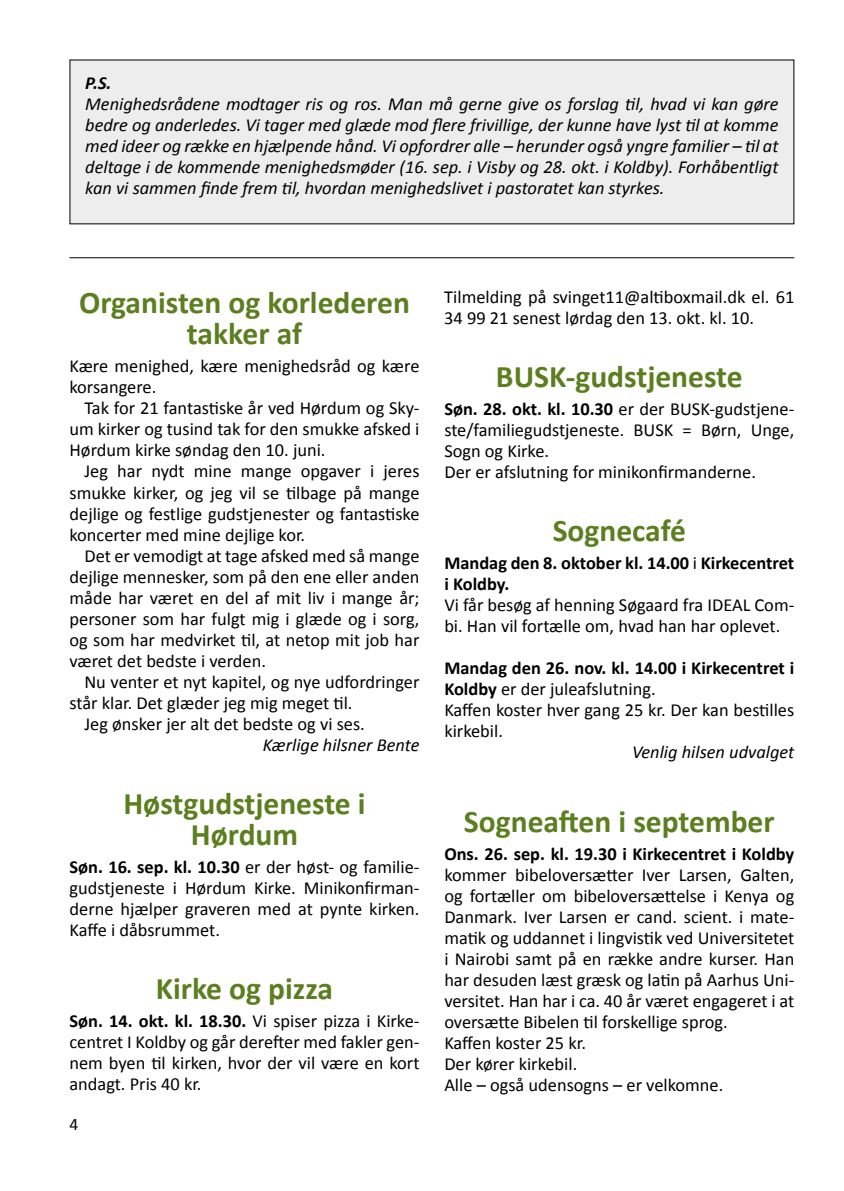
<style>
.page{position:relative;width:844px;height:1191px;background:#fff}
.page>*{position:absolute;margin:0;border:0;box-sizing:border-box;transform-origin:0 0}
.t1{font:700 31.5px/31.5px "Calibri";color:#5b7e1f;text-align:center}
.t2{font:18.38px/21px "Calibri";color:#000}
.t3{font:italic 18.38px/21px "Calibri";color:#000;text-align:justify}
.t4{font:700 18.38px/21px "Calibri";color:#000}
.t5{font:italic 700 18.38px "Calibri";color:#000}
.t6{font:17.5px "Calibri";color:#000}
.s1{font-weight:700}
.s2{font-weight:400}
</style>
<div class="page">
<div style="left:70px;top:60px;width:723px;height:164px;background:#ededed"></div>
<hr style="left:69px;top:257px;width:725px;height:1px;background:#000">
<p class="t5" style="left:85px;top:71px;width:28px">P.S.</p>
<p class="t3" style="left:85px;top:93px;width:694px">Menighedsrådene modtager ris og ros. Man må gerne give os forslag til, hvad vi kan gøre bedre og anderledes. Vi tager med glæde mod flere frivillige, der kunne have lyst til at komme med ideer og række en hjælpende hånd. Vi opfordrer alle – herunder også yngre familier – til at deltage i de kommende menighedsmøder (16. sep. i Visby og 28. okt. i Koldby). Forhåbentligt kan vi sammen finde frem til, hvordan menighedslivet i pastoratet kan styrkes.</p>
<h1 class="t1" style="left:79px;top:287px;width:332px">Organisten og korlederen takker af</h1>
<p class="t2" style="left:69px;top:356px;width:351px">Kære menighed, kære menighedsråd og kære korsangere.</p>
<p class="t2" style="left:69px;top:398px;width:351px;text-align:justify;text-indent:15px">Tak for 21 fantastiske år ved Hørdum og Sky&shy;um kirker og tusind tak for den smukke afsked i Hørdum kirke søndag den 10. juni.</p>
<p class="t2" style="left:69px;top:461px;width:351px;text-align:justify;text-indent:15px">Jeg har nydt mine mange opgaver i jeres smukke kirker, og jeg vil se tilbage på mange dejlige og festlige gudstjenester og fantastiske koncerter med mine dejlige kor.</p>
<p class="t2" style="left:69px;top:545px;width:351px;text-align:justify;text-indent:15px">Det er vemodigt at tage afsked med så mange dejlige mennesker, som på den ene eller anden måde har været en del af mit liv i mange år; personer som har fulgt mig i glæde og i sorg, og som har medvirket til, at netop mit job har været det bedste i verden.</p>
<p class="t2" style="left:84px;top:671px;width:336px">Nu venter et nyt kapitel, og nye udfordringer</p>
<p class="t2" style="left:69px;top:692px;width:284px">står klar. Det glæder jeg mig meget til.</p>
<p class="t2" style="left:84px;top:713px;width:282px">Jeg ønsker jer alt det bedste og vi ses.</p>
<p class="t3" style="left:263px;top:733px;width:158px">Kærlige hilsner Bente</p>
<h1 class="t1" style="left:123px;top:787px;width:244px">Høstgudstjeneste i<br>Hørdum</h1>
<p class="t2" style="left:69px;top:856px;width:351px;text-align:justify"><span class="s1">Søn. 16. sep. kl. 10.30</span> er der høst‐ og familie&shy;gudstjeneste i Hørdum Kirke. Minikonfirman&shy;derne hjælper graveren med at pynte kirken.<br>Kaffe i dåbsrummet.</p>
<h1 class="t1" style="left:156px;top:973px;width:179px">Kirke og pizza</h1>
<p class="t2" style="left:69px;top:1010px;width:351px;text-align:justify"><span class="s1">Søn. 14. okt. kl. 18.30.</span> Vi spiser pizza i Kirke&shy;centret I Koldby og går derefter med fakler gen&shy;nem byen til kirken, hvor der vil være en kort andagt. Pris 40 kr.</p>
<p class="t6" style="left:69px;top:1112px;width:10px">4</p>
<p class="t2" style="left:444px;top:286px;width:351px">Tilmelding på svinget11@altiboxmail.dk el. 61<br>34 99 21 senest lørdag den 13. okt. kl. 10.</p>
<h1 class="t1" style="left:496px;top:361px;width:248px">BUSK‐gudstjeneste</h1>
<p class="t2" style="left:444px;top:398px;width:351px"><span class="s1">Søn. 28. okt. kl. 10.30</span> er der BUSK‐gudstjene&shy;ste/familiegudstjeneste. BUSK = Børn, Unge, Sogn og Kirke.<br>Der er afslutning for minikonfirmanderne.</p>
<h1 class="t1" style="left:552px;top:515px;width:135px">Sognecafé</h1>
<p class="t4" style="left:444px;top:552px;width:351px">Mandag den 8. oktober kl. 14.00 <span class="s2">i</span> Kirkecentret i Koldby.</p>
<p class="t2" style="left:444px;top:594px;width:351px">Vi får besøg af henning Søgaard fra IDEAL Com&shy;bi. Han vil fortælle om, hvad han har oplevet.</p>
<p class="t2" style="left:444px;top:657px;width:351px"><span class="s1">Mandag den 26. nov. kl. 14.00 i Kirkecentret i Koldby</span> er der juleafslutning.<br>Kaffen koster hver gang 25 kr. Der kan bestilles kirkebil.</p>
<p class="t3" style="left:631px;top:741px;width:164px">Venlig hilsen udvalget</p>
<h1 class="t1" style="left:464px;top:805px;width:312px">Sogneaften i september</h1>
<p class="t4" style="left:444px;top:843px;width:351px">Ons. 26. sep. kl. 19.30 i Kirkecentret i Koldby</p>
<p class="t2" style="left:444px;top:864px;width:351px">kommer bibeloversætter Iver Larsen, Galten, og fortæller om bibeloversættelse i Kenya og Danmark. Iver Larsen er cand. scient. i mate&shy;matik og uddannet i lingvistik ved Universitetet i Nairobi samt på en række andre kurser. Han har desuden læst græsk og latin på Aarhus Uni&shy;versitet. Han har i ca. 40 år været engageret i at oversætte Bibelen til forskellige sprog.<br>Kaffen koster 25 kr.<br>Der kører kirkebil.<br>Alle – også udensogns – er velkomne.</p>
</div>
